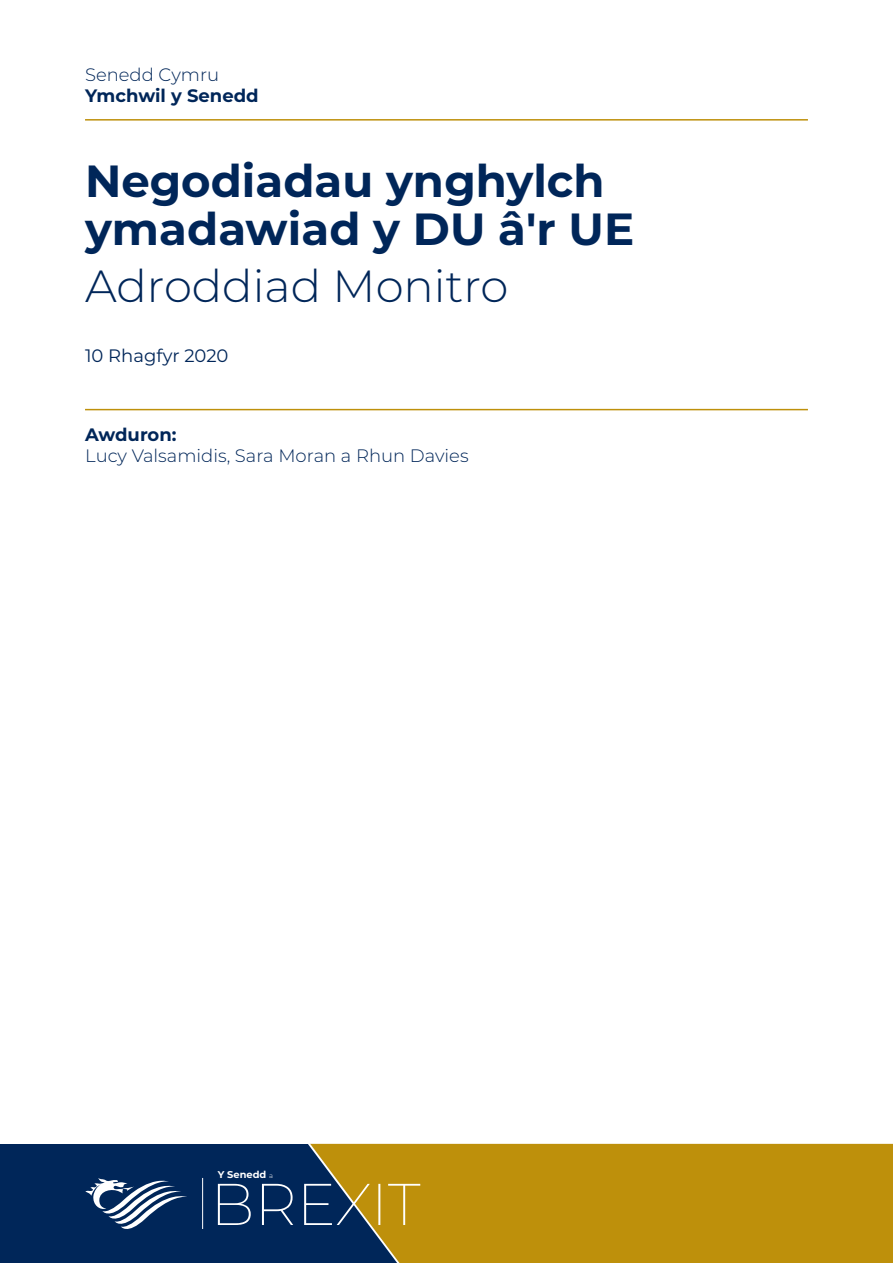
<style>
.page{position:relative;width:893px;height:1263px;background:#fff}
.page>*{position:absolute;margin:0;border:0;box-sizing:border-box;transform-origin:0 0}
.t1{font:700 45px/48px "Montserrat";color:#002659}
.t2{font:300 45px "Montserrat";color:#002659}
.t3{font:300 18px "Montserrat";color:#002659}
.t4{font:700 18px "Montserrat";color:#002659}
.t5{font:18px "Montserrat";color:#002659}
.t6{font:700 9.75px "Montserrat";color:#fff}
.s1{font-weight:300;font-size:6.75px}
</style>
<div class="page">
<div style="left:0;top:1144px;width:420px;height:119px;background:#002659"></div>
<svg style="left:85px;top:1178px;width:102px;height:51px"></svg>
<div style="left:420px;top:1144px;width:473px;height:119px;background:#be900b"></div>
<hr style="left:202px;top:1178px;width:1px;height:51px;background:#fff">
<hr style="left:0;top:0;width:1px;height:1263px;background:#002659">
<svg style="left:218px;top:1144px;width:202px;height:119px"></svg>
<hr style="left:85px;top:409px;width:723px;height:1px;background:#be900b">
<hr style="left:85px;top:119px;width:723px;height:2px;background:#be900b">
<p class="t3" style="left:85px;top:62px;width:136px">Senedd Cymru</p>
<p class="t4" style="left:85px;top:83px;width:175px">Ymchwil y Senedd</p>
<h1 class="t1" style="left:85px;top:155px;width:551px">Negodiadau ynghylch ymadawiad y DU â'r UE</h1>
<h1 class="t2" style="left:85px;top:255px;width:425px">Adroddiad Monitro</h1>
<p class="t5" style="left:85px;top:344px;width:145px">10 Rhagfyr 2020</p>
<p class="t4" style="left:85px;top:422px;width:93px">Awduron:</p>
<p class="t3" style="left:85px;top:443px;width:385px">Lucy Valsamidis, Sara Moran a Rhun Davies</p>
<p class="t6" style="left:218px;top:1167px;width:57px">Y Senedd <span class="s1">a</span></p>
</div>
